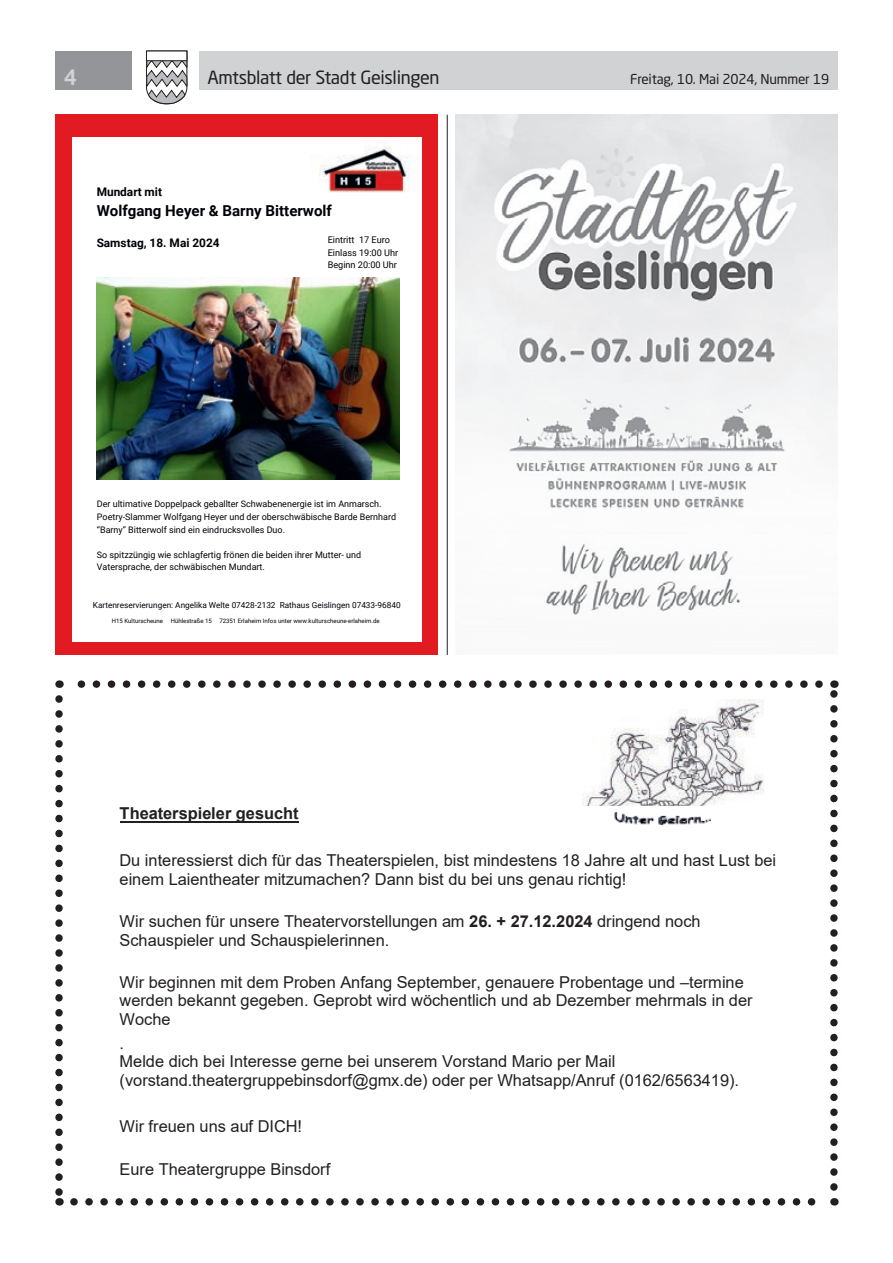
<style>
.page{position:relative;width:893px;height:1263px;background:#fff}
.page>*{position:absolute;margin:0;border:0;box-sizing:border-box;transform-origin:0 0}
.t1{font:500 21px "Neo Sans Std";color:#d1d2d4}
.t2{font:18px "Neo Sans Std";letter-spacing:-.02em;color:#231f20}
.t3{font:16.35px/18.8px "Arial";color:#231f20}
.t4{font:700 16.35px "Arial";color:#231f20}
.t5{font:700 15px "Roboto";color:#000208}
.t6{font:13.5px "Neo Sans Std";letter-spacing:-.015em;color:#231f20}
.t7{font:700 11.85px "Roboto";color:#000208}
.t8{font:9.15px/12.6px "Roboto";color:#000208}
.t9{font:9px/12.6px "Roboto";color:#000208}
.t10{font:8.25px "Roboto";color:#000208}
.t11{font:6px "Roboto";color:#000208}
.s1{font-weight:700}
</style>
<div class="page">
<div style="left:199px;top:51px;width:639px;height:38px;background:#d1d2d4"></div>
<div style="left:55px;top:51px;width:77px;height:38px;background:#939598"></div>
<svg style="left:146px;top:50px;width:42px;height:55px"></svg>
<div style="left:146px;top:51px;width:41px;height:10px;background:#fff;border:1px solid #231f20"></div>
<hr style="left:447px;top:115px;width:1px;height:540px;background:#231f20">
<div style="left:55px;top:115px;width:383px;height:540px;background:#e21b22"></div>
<div style="left:72px;top:137px;width:349px;height:505px;background:#fff"></div>
<img style="left:319px;top:146px;width:91px;height:47px">
<img style="left:97px;top:278px;width:302px;height:202px">
<img style="left:455px;top:115px;width:383px;height:500px">
<img style="left:582px;top:699px;width:182px;height:107px">
<hr style="left:120px;top:821px;width:178px;height:2px;background:#231f20">
<img style="left:614px;top:812px;width:97px;height:13px">
<svg style="left:74px;top:1198px;width:742px;height:7px"></svg>
<svg style="left:77px;top:680px;width:742px;height:8px"></svg>
<svg style="left:55px;top:699px;width:8px;height:506px"></svg>
<svg style="left:830px;top:680px;width:8px;height:507px"></svg>
<p class="t1" style="left:64px;top:64px;width:15px">4</p>
<p class="t2" style="left:207px;top:66px;width:234px">Amtsblatt der Stadt Geislingen</p>
<p class="t6" style="left:630px;top:71px;width:201px">Freitag, 10. Mai 2024, Nummer 19</p>
<p class="t7" style="left:97px;top:184px;width:67px">Mundart mit</p>
<p class="t5" style="left:97px;top:200px;width:237px">Wolfgang Heyer &amp; Barny Bitterwolf</p>
<p class="t7" style="left:97px;top:234px;width:124px">Samstag, 18. Mai 2024</p>
<p class="t8" style="left:328px;top:233px;width:72px">Eintritt 17 Euro<br>Einlass 19:00 Uhr<br>Beginn 20:00 Uhr</p>
<p class="t9" style="left:97px;top:498px;width:301px">Der ultimative Doppelpack geballter Schwabenenergie ist im Anmarsch.<br>Poetry-Slammer Wolfgang Heyer und der oberschwäbische Barde Bernhard “Barny” Bitterwolf sind ein eindrucksvolles Duo.</p>
<p class="t9" style="left:97px;top:548px;width:266px">So spitzzüngig wie schlagfertig frönen die beiden ihrer Mutter- und<br>Vatersprache, der schwäbischen Mundart.</p>
<p class="t10" style="left:93px;top:599px;width:309px">Kartenreservierungen: Angelika Welte 07428-2132 Rathaus Geislingen 07433-96840</p>
<p class="t11" style="left:112px;top:616px;width:269px">H15 Kulturscheune Hühlestraße 15 72351 Erlaheim Infos unter www.kulturscheune-erlaheim.de</p>
<p class="t4" style="left:120px;top:802px;width:181px">Theaterspieler gesucht</p>
<p class="t3" style="left:120px;top:851px;width:658px">Du interessierst dich für das Theaterspielen, bist mindestens 18 Jahre alt und hast Lust bei einem Laientheater mitzumachen? Dann bist du bei uns genau richtig!</p>
<p class="t3" style="left:120px;top:911px;width:583px">Wir suchen für unsere Theatervorstellungen am <span class="s1">26. + 27.12.2024</span> dringend noch<br>Schauspieler und Schauspielerinnen.</p>
<p class="t3" style="left:120px;top:972px;width:634px">Wir beginnen mit dem Proben Anfang September, genauere Probentage und –termine werden bekannt gegeben. Geprobt wird wöchentlich und ab Dezember mehrmals in der<br>Woche</p>
<p class="t3" style="left:120px;top:1033px;width:621px">.<br>Melde dich bei Interesse gerne bei unserem Vorstand Mario per Mail (vorstand.theatergruppebinsdorf@gmx.de) oder per Whatsapp/Anruf (0162/6563419).</p>
<p class="t3" style="left:120px;top:1117px;width:184px">Wir freuen uns auf DICH!</p>
<p class="t3" style="left:120px;top:1159px;width:212px">Eure Theatergruppe Binsdorf</p>
</div>
